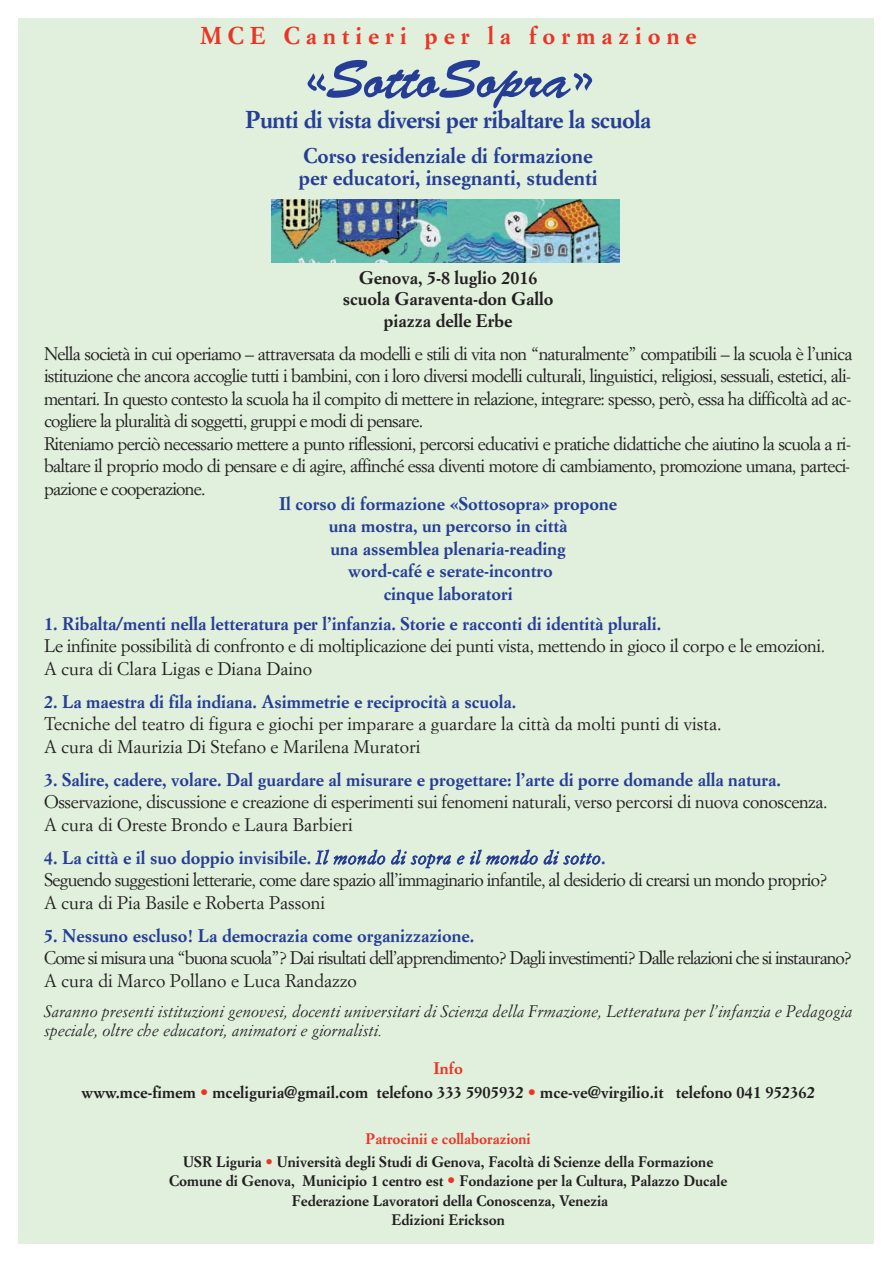
<style>
.page{position:relative;width:893px;height:1263px;background:#fff}
.page>*{position:absolute;margin:0;border:0;box-sizing:border-box;transform-origin:0 0}
.t1{font:54px "Brush Script Std";color:#263d96}
.t2{font:700 24px "Simoncini Garamond";letter-spacing:-.02em;color:#263d96}
.t3{font:700 24px "Simoncini Garamond";letter-spacing:.25em;color:#ec3425}
.t4{font:700 21px/22.5px "Simoncini Garamond";color:#263d96}
.t5{font:18px/22.5px "Simoncini Garamond";letter-spacing:-.04em;color:#231f20}
.t6{font:700 18px/22.5px "Simoncini Garamond";color:#263d96;text-align:center}
.t7{font:18px/22.5px "Simoncini Garamond";letter-spacing:-.02em;color:#231f20}
.t8{font:18px/22.5px "Simoncini Garamond";color:#231f20}
.t9{font:700 18px/21.6px "Simoncini Garamond";color:#231f20;text-align:center}
.t10{font:italic 16.5px/19.5px "Simoncini Garamond";color:#231f20}
.t11{font:700 16.5px/24px "Simoncini Garamond";color:#231f20;text-align:center}
.t12{font:700 15px/19.5px "Simoncini Garamond";color:#231f20;text-align:center}
.s1{font-weight:700;color:#263d96}
.s2{font-style:italic;color:#263d96}
.s3{color:#ec3425}
.s4{font-size:16.5px;color:#ec3425}
</style>
<div class="page">
<div style="left:18px;top:18px;width:855px;height:1226px;background:#e0f0dd"></div>
<img style="left:271px;top:199px;width:176px;height:63px">
<img style="left:447px;top:199px;width:172px;height:63px">
<h2 class="t3" style="left:200px;top:26px;width:498px">MCE Cantieri per la formazione</h2>
<h1 class="t1" style="left:305px;top:47px;width:287px">«SottoSopra»</h1>
<h2 class="t2" style="left:245px;top:110px;width:408px">Punti di vista diversi per ribaltare la scuola</h2>
<p class="t4" style="left:299px;top:146px;width:300px">Corso residenziale di formazione per educatori, insegnanti, studenti</p>
<p class="t9" style="left:343px;top:268px;width:212px">Genova, 5-8 luglio 2016 scuola Garaventa-don Gallo piazza delle Erbe</p>
<p class="t5" style="left:44px;top:344px;width:809px">Nella società in cui operiamo – attraversata da modelli e stili di vita non “naturalmente” compatibili – la scuola è l’unica istituzione che ancora accoglie tutti i bambini, con i loro diversi modelli culturali, linguistici, religiosi, sessuali, estetici, ali&shy;mentari. In questo contesto la scuola ha il compito di mettere in relazione, integrare: spesso, però, essa ha difficoltà ad ac&shy;cogliere la pluralità di soggetti, gruppi e modi di pensare.<br>Riteniamo perciò necessario mettere a punto riflessioni, percorsi educativi e pratiche didattiche che aiutino la scuola a ri&shy;baltare il proprio modo di pensare e di agire, affinché essa diventi motore di cambiamento, promozione umana, parteci&shy;pazione e cooperazione.</p>
<p class="t6" style="left:279px;top:494px;width:339px">Il corso di formazione «Sottosopra» propone una mostra, un percorso in città<br>una assemblea plenaria-reading<br>word-café e serate-incontro<br>cinque laboratori</p>
<p class="t6" style="left:44px;top:614px;width:618px">1. Ribalta/menti nella letteratura per l’infanzia. Storie e racconti di identità plurali.</p>
<p class="t7" style="left:44px;top:636px;width:782px">Le infinite possibilità di confronto e di moltiplicazione dei punti vista, mettendo in gioco il corpo e le emozioni.<br>A cura di Clara Ligas e Diana Daino</p>
<p class="t6" style="left:44px;top:692px;width:473px">2. La maestra di fila indiana. Asimmetrie e reciprocità a scuola.</p>
<p class="t8" style="left:44px;top:714px;width:679px">Tecniche del teatro di figura e giochi per imparare a guardare la città da molti punti di vista.<br>A cura di Maurizia Di Stefano e Marilena Muratori</p>
<p class="t6" style="left:44px;top:770px;width:738px">3. Salire, cadere, volare. Dal guardare al misurare e progettare: l’arte di porre domande alla natura.</p>
<p class="t7" style="left:44px;top:792px;width:785px">Osservazione, discussione e creazione di esperimenti sui fenomeni naturali, verso percorsi di nuova conoscenza.<br>A cura di Oreste Brondo e Laura Barbieri</p>
<p class="t5" style="left:44px;top:848px;width:785px"><span class="s1">4. La città e il suo doppio invisibile.</span> <span class="s2">Il mondo di sopra e il mondo di sotto</span><span class="s1">.<br></span>Seguendo suggestioni letterarie, come dare spazio all’immaginario infantile, al desiderio di crearsi un mondo proprio?<br>A cura di Pia Basile e Roberta Passoni</p>
<p class="t6" style="left:44px;top:926px;width:432px">5. Nessuno escluso! La democrazia come organizzazione.</p>
<p class="t5" style="left:44px;top:948px;width:809px">Come si misura una “buona scuola”? Dai risultati dell’apprendimento? Dagli investimenti? Dalle relazioni che si instaurano?<br>A cura di Marco Pollano e Luca Randazzo</p>
<p class="t10" style="left:44px;top:1003px;width:809px">Saranno presenti istituzioni genovesi, docenti universitari di Scienza della Frmazione, Letteratura per l’infanzia e Pedagogia speciale, oltre che educatori, animatori e giornalisti.</p>
<p class="t11" style="left:81px;top:1057px;width:735px"><span class="s3">Info<br></span>www.mce-fimem <span class="s3">•</span> mceliguria@gmail.com telefono 333 5905932 <span class="s3">•</span> mce-ve@virgilio.it telefono 041 952362</p>
<p class="t12" style="left:183px;top:1129px;width:531px;line-height:22.5px"><span class="s3">Patrocinii e collaborazioni<br></span>USR Liguria <span class="s3">•</span> Università degli Studi di Genova, Facoltà di Scienze della Formazione</p>
<p class="t12" style="left:169px;top:1173px;width:559px">Comune di Genova, Municipio 1 centro est <span class="s4">•</span> Fondazione per la Cultura, Palazzo Ducale<br>Federazione Lavoratori della Conoscenza, Venezia<br>Edizioni Erickson</p>
</div>
